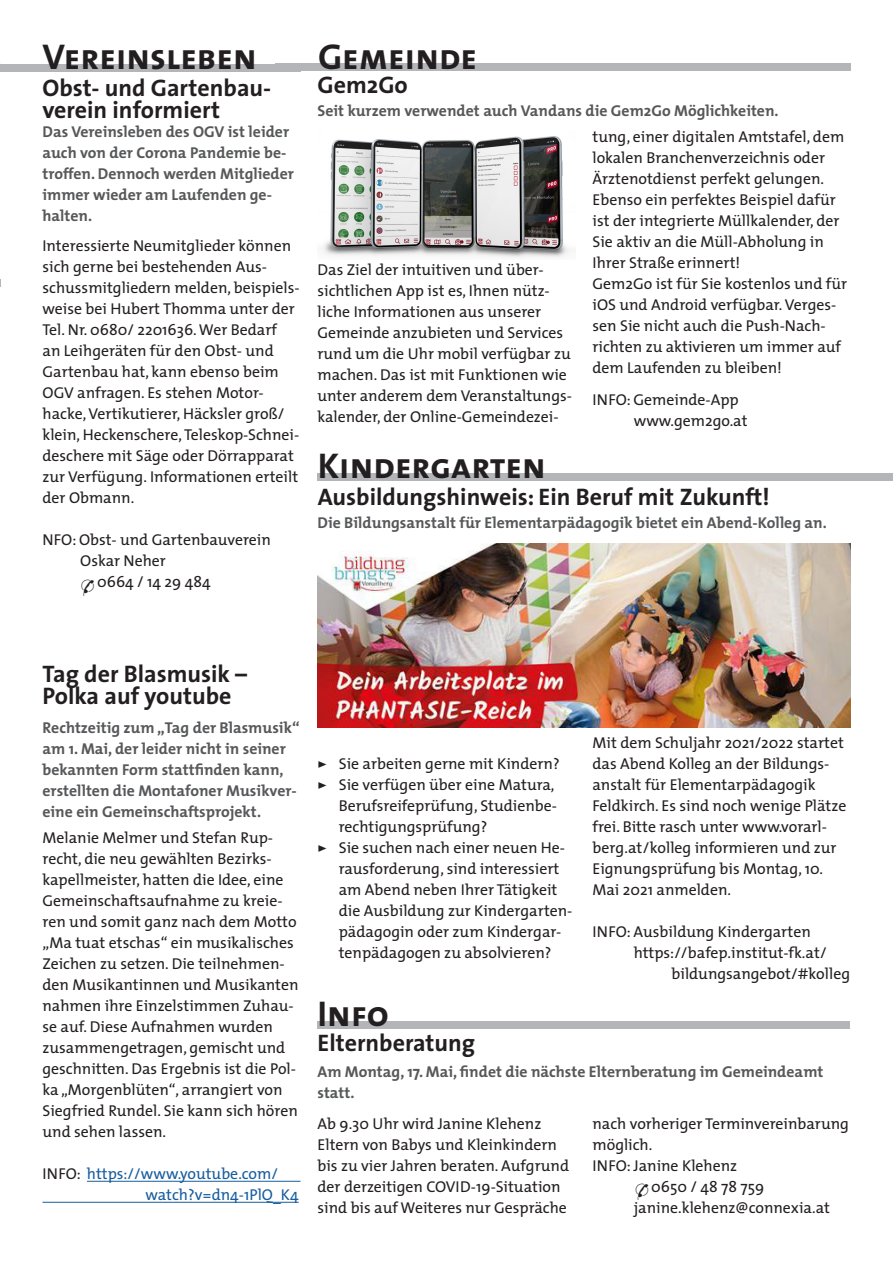
<style>
.page{position:relative;width:893px;height:1263px;background:#fff}
.page>*{position:absolute;margin:0;border:0;box-sizing:border-box;transform-origin:0 0}
.t1{font:36px "The Sans Bold Caps";color:#231f20}
.Überschrift_2{font:700 24px/22.5px "The Sans";color:#231f20}
.Haupttext{font:15.75px/21px "The Mix";color:#231f20}
.Text_grau_fett{font:700 15.75px/21px "The Mix";color:#57585a}
.Haupttext-2{font:15.75px/21px "The Mix";color:#175d9e}
.s1{font-family:"Commercial Pi BT";font-size:16.5px}
.s2{color:#231f20}
.s3{font-family:"The Sans Bold Caps"}
</style>
<div class="page">
<div style="left:0;top:64px;width:300px;height:8px;background:#b4b5b8"></div>
<div style="left:318px;top:473px;width:575px;height:8px;background:#b4b5b8"></div>
<hr style="left:87px;top:1181px;width:213px;height:1px;background:#175d9e">
<hr style="left:43px;top:1202px;width:256px;height:1px;background:#175d9e">
<img style="left:317px;top:543px;width:533px;height:185px">
<div style="left:317px;top:1022px;width:533px;height:7px;background:#b4b5b8"></div>
<div style="left:275px;top:64px;width:576px;height:7px;background:#b4b5b8"></div>
<img style="left:322px;top:136px;width:248px;height:122px">
<p class="t1" style="left:43px;top:26px;width:216px">Vereinsleben</p>
<p class="Überschrift_2" style="left:43px;top:76px;width:230px">Obst- und Gartenbau&shy;verein informiert</p>
<p class="Text_grau_fett" style="left:43px;top:121px;width:253px">Das Vereinsleben des OGV ist leider auch von der Corona Pandemie be&shy;troffen. Dennoch werden Mitglieder immer wieder am Laufenden ge&shy;halten.</p>
<p class="Haupttext" style="left:43px;top:235px;width:259px">Interessierte Neumitglieder können sich gerne bei bestehenden Aus&shy;schussmitgliedern melden, beispiels&shy;weise bei Hubert Thomma unter der Tel. Nr. 0680/ 2201636. Wer Bedarf<br>an Leihgeräten für den Obst- und Gartenbau hat, kann ebenso beim OGV anfragen. Es stehen Motor&shy;hacke, Vertikutierer, Häcksler groß/ klein, Heckenschere, Teleskop-Schnei&shy;deschere mit Säge oder Dörrapparat zur Verfügung. Informationen erteilt der Obmann.</p>
<p class="Haupttext" style="left:43px;top:529px;width:230px">NFO: Obst- und Gartenbauverein</p>
<p class="Haupttext" style="left:80px;top:550px;width:87px">Oskar Neher</p>
<p class="Haupttext" style="left:80px;top:571px;width:132px"><span class="s1">*</span> 0664 / 14 29 484</p>
<p class="t1" style="left:318px;top:26px;width:161px">Gemeinde</p>
<p class="Überschrift_2" style="left:317px;top:73px;width:92px">Gem2Go</p>
<p class="Text_grau_fett" style="left:317px;top:100px;width:463px">Seit kurzem verwendet auch Vandans die Gem2Go Möglichkeiten.</p>
<p class="Haupttext" style="left:317px;top:259px;width:256px">Das Ziel der intuitiven und über&shy;sichtlichen App ist es, Ihnen nütz&shy;liche Informationen aus unserer Gemeinde anzubieten und Services rund um die Uhr mobil verfügbar zu machen. Das ist mit Funktionen wie unter anderem dem Veranstaltungs&shy;kalender, der Online-Gemeindezei-</p>
<p class="t1" style="left:318px;top:436px;width:230px">Kindergarten</p>
<p class="Haupttext" style="left:592px;top:126px;width:253px">tung, einer digitalen Amtstafel, dem lokalen Branchenverzeichnis oder Ärztenotdienst perfekt gelungen.<br>Ebenso ein perfektes Beispiel dafür ist der integrierte Müllkalender, der Sie aktiv an die Müll-Abholung in Ihrer Straße erinnert!</p>
<p class="Haupttext" style="left:592px;top:273px;width:256px">Gem2Go ist für Sie kostenlos und für iOS und Android verfügbar. Verges&shy;sen Sie nicht auch die Push-Nach&shy;richten zu aktivieren um immer auf dem Laufenden zu bleiben!</p>
<p class="Haupttext" style="left:592px;top:389px;width:148px">INFO: Gemeinde-App</p>
<p class="Haupttext" style="left:634px;top:410px;width:115px">www.gem2go.at</p>
<p class="Überschrift_2" style="left:318px;top:485px;width:454px">Ausbildungshinweis: Ein Beruf mit Zukunft!</p>
<p class="Text_grau_fett" style="left:317px;top:512px;width:511px">Die Bildungsanstalt für Elementarpädagogik bietet ein Abend-Kolleg an.</p>
<p class="Überschrift_2" style="left:43px;top:662px;width:206px">Tag der Blasmusik –</p>
<p class="Überschrift_2" style="left:43px;top:684px;width:190px">Polka auf youtube</p>
<p class="Text_grau_fett" style="left:43px;top:717px;width:259px">Rechtzeitig zum „Tag der Blasmusik“ am 1. Mai, der leider nicht in seiner bekannten Form stattfinden kann, erstellten die Montafoner Musikver&shy;eine ein Gemeinschaftsprojekt.</p>
<p class="Haupttext" style="left:43px;top:826px;width:258px">Melanie Melmer und Stefan Rup&shy;recht, die neu gewählten Bezirks&shy;kapellmeister, hatten die Idee, eine Gemeinschaftsaufnahme zu kreie&shy;ren und somit ganz nach dem Motto „Ma tuat etschas“ ein musikalisches Zeichen zu setzen. Die teilnehmen&shy;den Musikantinnen und Musikanten nahmen ihre Einzelstimmen Zuhau&shy;se auf. Diese Aufnahmen wurden zusammengetragen, gemischt und geschnitten. Das Ergebnis ist die Pol&shy;ka „Morgenblüten“, arrangiert von Siegfried Rundel. Sie kann sich hören und sehen lassen.</p>
<p class="Haupttext-2" style="left:146px;top:1162px;width:155px;text-indent:-103px"><span class="s2">INFO:</span> https://www.youtube.com/ watch?v=dn4-1PlQ_K4</p>
<p class="Haupttext" style="left:317px;top:752px;width:244px"><span class="s3">&gt;</span> Sie arbeiten gerne mit Kindern?</p>
<p class="Haupttext" style="left:339px;top:773px;width:220px;text-indent:-21px"><span class="s3">&gt;</span> Sie verfügen über eine Matura,<br>Berufsreifeprüfung, Studienbe&shy;rechtigungsprüfung?</p>
<p class="Haupttext" style="left:339px;top:836px;width:235px;text-indent:-21px"><span class="s3">&gt;</span> Sie suchen nach einer neuen He&shy;rausforderung, sind interessiert am Abend neben Ihrer Tätigkeit die Ausbildung zur Kindergarten&shy;pädagogin oder zum Kindergar&shy;tenpädagogen zu absolvieren?</p>
<p class="t1" style="left:317px;top:984px;width:73px">Info</p>
<p class="Überschrift_2" style="left:317px;top:1031px;width:159px">Elternberatung</p>
<p class="Haupttext" style="left:592px;top:731px;width:255px">Mit dem Schuljahr 2021/2022 startet das Abend Kolleg an der Bildungs&shy;anstalt für Elementarpädagogik Feldkirch. Es sind noch wenige Plätze frei. Bitte rasch unter www.vorarl&shy;berg.at/kolleg informieren und zur Eignungsprüfung bis Montag, 10.<br>Mai 2021 anmelden.</p>
<p class="Haupttext" style="left:592px;top:920px;width:220px">INFO: Ausbildung Kindergarten</p>
<p class="Haupttext" style="left:634px;top:941px;width:195px">https://bafep.institut-fk.at/</p>
<p class="Haupttext" style="left:671px;top:962px;width:180px">bildungsangebot/#kolleg</p>
<p class="Text_grau_fett" style="left:317px;top:1061px;width:507px">Am Montag, 17. Mai, findet die nächste Elternberatung im Gemeindeamt statt.</p>
<p class="Haupttext" style="left:317px;top:1112px;width:253px">Ab 9.30 Uhr wird Janine Klehenz Eltern von Babys und Kleinkindern bis zu vier Jahren beraten. Aufgrund der derzeitigen COVID-19-Situation sind bis auf Weiteres nur Gespräche</p>
<p class="Haupttext" style="left:592px;top:1112px;width:258px">nach vorheriger Terminvereinbarung möglich.</p>
<p class="Haupttext" style="left:592px;top:1154px;width:146px">INFO: Janine Klehenz</p>
<p class="Haupttext" style="left:634px;top:1175px;width:132px"><span class="s1">*</span> 0650 / 48 78 759</p>
<p class="Haupttext" style="left:634px;top:1196px;width:198px">janine.klehenz@connexia.at</p>
</div>
